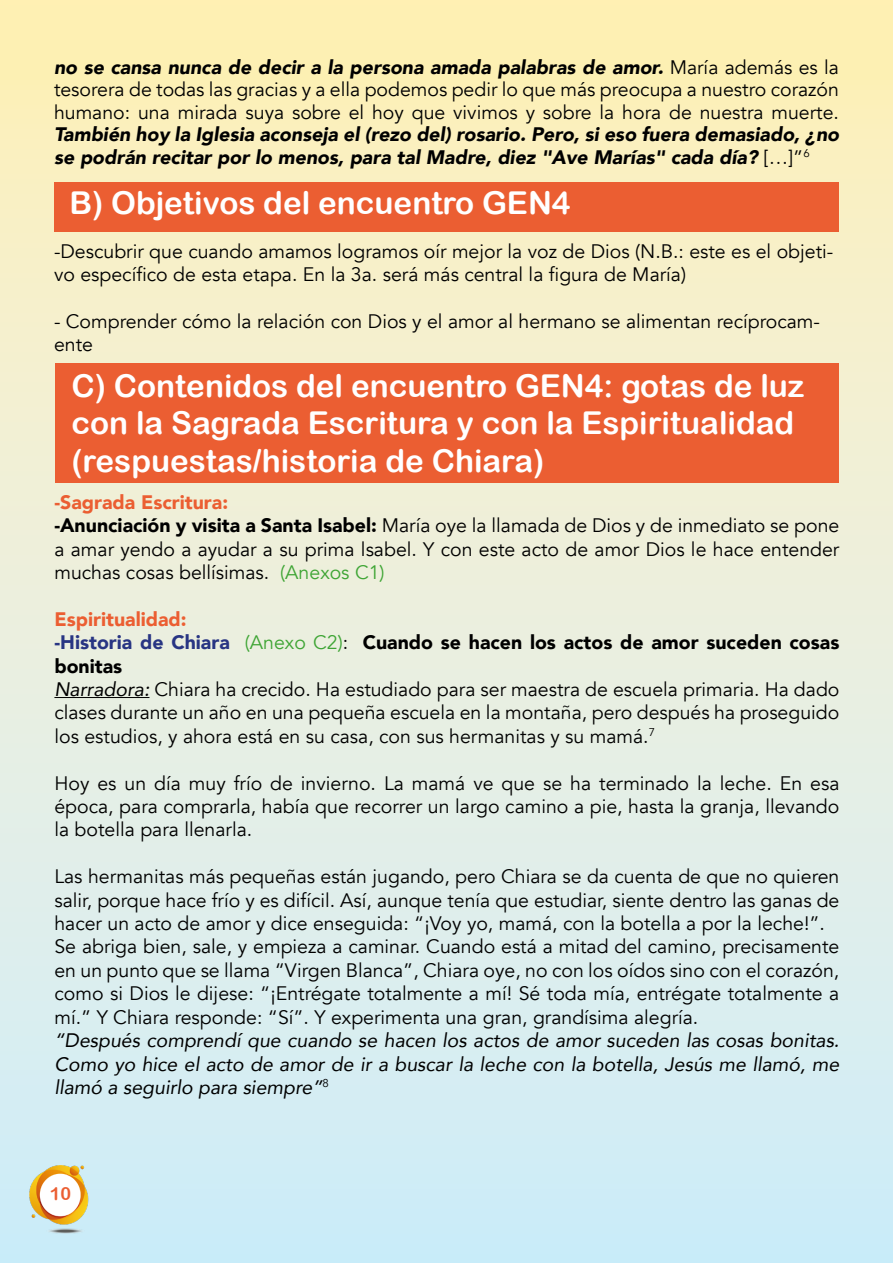
<style>
.page{position:relative;width:893px;height:1263px;background:#fff}
.page>*{position:absolute;margin:0;border:0;box-sizing:border-box;transform-origin:0 0}
.t1{font:31.5px/37.8px "Arial Rounded MT Bold";color:#fff}
.t2{font:19.5px/23.4px "Avenir";color:#000}
.t3{font:italic 19.5px/23.4px "Avenir";color:#000;text-align:justify}
.t4{font:italic 900 19.5px/22.5px "Avenir";color:#000}
.t5{font:18px "Arial Rounded MT Bold";color:#eb5e32}
.s1{font-weight:900;font-style:italic}
.s2{font-weight:400;font-style:normal}
.s3{font-weight:900;color:#eb5e32}
.s4{font-weight:900}
.s5{color:#3fa535}
.s6{font-weight:900;color:#283583}
.s7{font-style:italic}
</style>
<div class="page">
<div style="left:0;top:0;width:893px;height:1263px;background:linear-gradient(to bottom,#fff1b9,#cfedfe)"></div>
<img style="left:30px;top:1165px;width:70px;height:71px">
<hr style="left:54px;top:697px;width:95px;height:1px;background:#000">
<div style="left:54px;top:182px;width:785px;height:50px;background:#eb5e32"></div>
<div style="left:56px;top:364px;width:783px;height:119px;background:#eb5e32"></div>
<p class="t2" style="left:54px;top:56px;width:786px;line-height:22.5px;text-align:justify"><span class="s1">no se cansa nunca de decir a la persona amada palabras de amor.</span> María además es la tesorera de todas las gracias y a ella podemos pedir lo que más preocupa a nuestro corazón humano: una mirada suya sobre el hoy que vivimos y sobre la hora de nuestra muerte.</p>
<p class="t4" style="left:54px;top:123px;width:787px">También hoy la Iglesia aconseja el (rezo del) rosario. Pero, si eso fuera demasiado, ¿no se podrán recitar por lo menos, para tal Madre, diez "Ave Marías" cada día? <span class="s2">[…]”</span><sup>6</sup></p>
<h1 class="t1" style="left:69px;top:184px;width:503px">B) Objetivos del encuentro GEN4</h1>
<p class="t2" style="left:54px;top:240px;width:781px">-Descubrir que cuando amamos logramos oír mejor la voz de Dios (N.B.: este es el objeti&shy;vo específico de esta etapa. En la 3a. será más central la figura de María)</p>
<p class="t2" style="left:54px;top:310px;width:768px">- Comprender cómo la relación con Dios y el amor al hermano se alimentan recíprocam&shy;ente</p>
<h1 class="t1" style="left:71px;top:366px;width:734px">C) Contenidos del encuentro GEN4: gotas de luz con la Sagrada Escritura y con la Espiritualidad (respuestas/historia de Chiara)</h1>
<p class="t2" style="left:54px;top:491px;width:786px"><span class="s3">-Sagrada Escritura:<br></span><span class="s4">-Anunciación y visita a Santa Isabel:</span> María oye la llamada de Dios y de inmediato se pone a amar yendo a ayudar a su prima lsabel. Y con este acto de amor Dios le hace entender muchas cosas bellísimas. <span class="s5">(Anexos C1)</span></p>
<p class="t2" style="left:54px;top:608px;width:786px"><span class="s3">Espiritualidad:<br></span><span class="s6">-Historia de Chiara</span> <span class="s5">(Anexo C2)</span>: <span class="s4">Cuando se hacen los actos de amor suceden cosas bonitas<br></span><span class="s7">Narradora:</span> Chiara ha crecido. Ha estudiado para ser maestra de escuela primaria. Ha dado clases durante un año en una pequeña escuela en la montaña, pero después ha proseguido los estudios, y ahora está en su casa, con sus hermanitas y su mamá.<sup>7</sup></p>
<p class="t2" style="left:54px;top:772px;width:787px;text-align:justify">Hoy es un día muy frío de invierno. La mamá ve que se ha terminado la leche. En esa época, para comprarla, había que recorrer un largo camino a pie, hasta la granja, llevando la botella para llenarla.</p>
<p class="t2" style="left:54px;top:865px;width:786px">Las hermanitas más pequeñas están jugando, pero Chiara se da cuenta de que no quieren salir, porque hace frío y es difícil. Así, aunque tenía que estudiar, siente dentro las ganas de hacer un acto de amor y dice enseguida: “¡Voy yo, mamá, con la botella a por la leche!”.<br>Se abriga bien, sale, y empieza a caminar. Cuando está a mitad del camino, precisamente en un punto que se llama “Virgen Blanca”, Chiara oye, no con los oídos sino con el corazón, como si Dios le dijese: “¡Entrégate totalmente a mí! Sé toda mía, entrégate totalmente a mí.” Y Chiara responde: “Sí”. Y experimenta una gran, grandísima alegría.</p>
<p class="t3" style="left:54px;top:1028px;width:786px">“Después comprendí que cuando se hacen los actos de amor suceden las cosas bonitas.<br>Como yo hice el acto de amor de ir a buscar la leche con la botella, Jesús me llamó, me llamó a seguirlo para siempre”<sup>8</sup></p>
<p class="t5" style="left:50px;top:1183px;width:23px">10</p>
</div>
